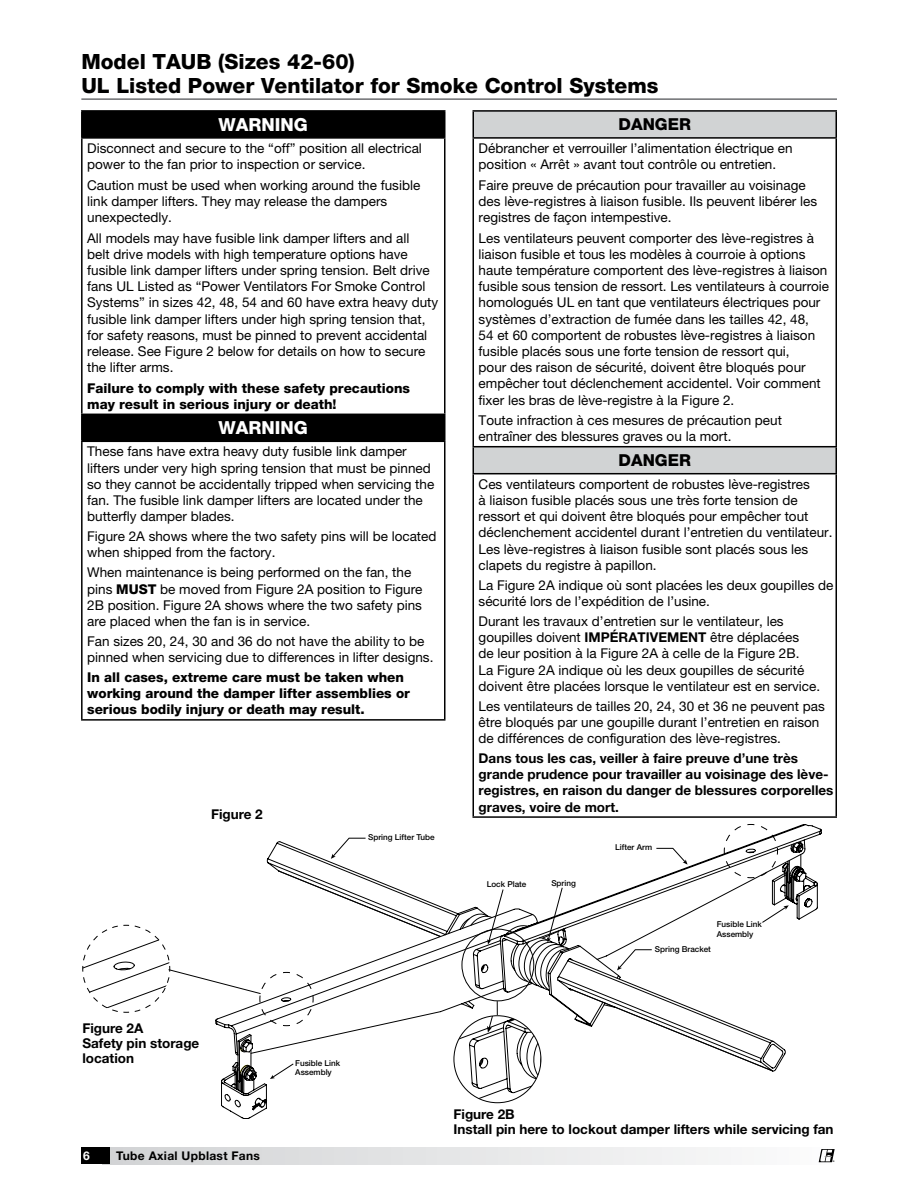
<style>
.page{position:relative;width:918px;height:1188px;background:#fff}
.page>*{position:absolute;margin:0;border:0;box-sizing:border-box;transform-origin:0 0}
.t1{font:800 21px/24px "Helvetica Neue LT Std";color:#000}
.t2{font:500 18px "Helvetica Neue LT Std";color:#000}
.t3{font:800 18px "Helvetica Neue LT Std";color:#fff}
.t4{font:800 16.5px "Helvetica Neue LT Std";color:#000}
.t5{font:13.5px/16.2px "Helvetica Neue LT Std";color:#000}
.t6{font:700 13.5px/16.2px "Helvetica Neue LT Std";color:#000}
.t7{font:800 13.5px/16.2px "Helvetica Neue LT Std";color:#000}
.t8{font:700 12px "Helvetica Neue LT Std";letter-spacing:.025em;color:#000}
.t9{font:700 12px "Helvetica Neue LT Std";color:#fff}
.t10{font:500 8.1px/9.8px "Helvetica Neue LT Std";color:#000}
.t11{font:700 2.1px "Helvetica Neue LT Std";color:#000}
.s1{font-weight:800}
.s2{font-weight:700}
</style>
<div class="page">
<div style="left:103px;top:1148px;width:734px;height:16px;background:linear-gradient(to right,#d3d5d6,#f7f7f8)"></div>
<div style="left:81px;top:1148px;width:29px;height:16px;background:#000"></div>
<svg style="left:819px;top:1149px;width:16px;height:13px"></svg>
<hr style="left:81px;top:98px;width:756px;height:2px;background:#6d6e71">
<svg style="left:240px;top:841px;width:563px;height:226px"></svg>
<svg style="left:331px;top:838px;width:35px;height:21px"></svg>
<svg style="left:539px;top:887px;width:24px;height:56px"></svg>
<svg style="left:487px;top:889px;width:16px;height:56px"></svg>
<svg style="left:656px;top:848px;width:32px;height:17px"></svg>
<svg style="left:617px;top:949px;width:35px;height:21px"></svg>
<svg style="left:762px;top:905px;width:27px;height:18px"></svg>
<svg style="left:221px;top:1035px;width:73px;height:84px"></svg>
<svg style="left:83px;top:112px;width:361px;height:329px"></svg>
<hr style="left:81px;top:137px;width:365px;height:2px;background:#000">
<hr style="left:81px;top:441px;width:365px;height:1px;background:#000">
<hr style="left:81px;top:110px;width:365px;height:2px;background:#000">
<hr style="left:81px;top:112px;width:2px;height:25px;background:#000">
<hr style="left:444px;top:112px;width:2px;height:25px;background:#000">
<hr style="left:81px;top:139px;width:2px;height:275px;background:#000">
<hr style="left:444px;top:139px;width:2px;height:275px;background:#000">
<hr style="left:81px;top:414px;width:365px;height:1px;background:#000">
<hr style="left:81px;top:415px;width:2px;height:26px;background:#000">
<hr style="left:444px;top:415px;width:2px;height:26px;background:#000">
<hr style="left:81px;top:442px;width:2px;height:277px;background:#000">
<hr style="left:444px;top:442px;width:2px;height:277px;background:#000">
<hr style="left:81px;top:719px;width:365px;height:2px;background:#000">
<svg style="left:474px;top:112px;width:362px;height:361px"></svg>
<hr style="left:472px;top:110px;width:365px;height:2px;background:#000">
<hr style="left:472px;top:112px;width:2px;height:25px;background:#000">
<svg style="left:836px;top:112px;width:1px;height:25px"></svg>
<hr style="left:472px;top:137px;width:365px;height:2px;background:#000">
<hr style="left:472px;top:139px;width:2px;height:307px;background:#000">
<hr style="left:836px;top:139px;width:1px;height:307px;background:#000">
<hr style="left:472px;top:446px;width:365px;height:1px;background:#000">
<hr style="left:472px;top:447px;width:2px;height:26px;background:#000">
<svg style="left:836px;top:447px;width:1px;height:26px"></svg>
<hr style="left:472px;top:473px;width:365px;height:1px;background:#000">
<hr style="left:472px;top:474px;width:2px;height:342px;background:#000">
<hr style="left:836px;top:474px;width:1px;height:342px;background:#000">
<hr style="left:472px;top:816px;width:365px;height:2px;background:#000">
<svg style="left:724px;top:824px;width:54px;height:54px"></svg>
<div style="left:462px;top:929px;width:72px;height:72px;border:1px solid #000;border-radius:50%"></div>
<svg style="left:82px;top:925px;width:232px;height:101px"></svg>
<svg style="left:454px;top:1001px;width:87px;height:102px"></svg>
<h1 class="t1" style="left:81px;top:49px;width:579px">Model TAUB (Sizes 42-60)<br>UL Listed Power Ventilator for Smoke Control Systems</h1>
<h2 class="t3" style="left:219px;top:114px;width:91px">WARNING</h2>
<p class="t5" style="left:87px;top:140px;width:336px">Disconnect and secure to the “off” position all electrical power to the fan prior to inspection or service.</p>
<p class="t5" style="left:87px;top:177px;width:335px">Caution must be used when working around the fusible link damper lifters. They may release the dampers unexpectedly.</p>
<p class="t5" style="left:87px;top:230px;width:353px">All models may have fusible link damper lifters and all<br>belt drive models with high temperature options have fusible link damper lifters under spring tension. Belt drive fans UL Listed as “Power Ventilators For Smoke Control Systems” in sizes 42, 48, 54 and 60 have extra heavy duty fusible link damper lifters under high spring tension that, for safety reasons, must be pinned to prevent accidental release. See Figure 2 below for details on how to secure the lifter arms.</p>
<p class="t7" style="left:87px;top:380px;width:324px">Failure to comply with these safety precautions may result in serious injury or death!</p>
<h2 class="t3" style="left:219px;top:417px;width:91px">WARNING</h2>
<p class="t5" style="left:87px;top:443px;width:349px">These fans have extra heavy duty fusible link damper lifters under very high spring tension that must be pinned so they cannot be accidentally tripped when servicing the fan. The fusible link damper lifters are located under the butterfly damper blades.</p>
<p class="t5" style="left:87px;top:528px;width:351px">Figure 2A shows where the two safety pins will be located when shipped from the factory.</p>
<p class="t5" style="left:87px;top:564px;width:337px">When maintenance is being performed on the fan, the pins <span class="s1">MUST</span> be moved from Figure 2A position to Figure 2B position. Figure 2A shows where the two safety pins are placed when the fan is in service.</p>
<p class="t5" style="left:87px;top:633px;width:348px">Fan sizes 20, 24, 30 and 36 do not have the ability to be pinned when servicing due to differences in lifter designs.</p>
<p class="t7" style="left:87px;top:669px;width:324px">In all cases, extreme care must be taken when working around the damper lifter assemblies or serious bodily injury or death may result.</p>
<h2 class="t2" style="left:306px;top:596px;width:149px">Spring Lifter Tube</h2>
<p class="t6" style="left:211px;top:805px;width:53px">Figure 2</p>
<p class="t10" style="left:368px;top:832px;width:68px">Spring Lifter Tube</p>
<p class="t4" style="left:619px;top:115px;width:74px">DANGER</p>
<p class="t5" style="left:479px;top:140px;width:316px">Débrancher et verrouiller l’alimentation électrique en position « Arrêt » avant tout contrôle ou entretien.</p>
<p class="t5" style="left:479px;top:177px;width:340px">Faire preuve de précaution pour travailler au voisinage des lève-registres à liaison fusible. Ils peuvent libérer les registres de façon intempestive.</p>
<p class="t5" style="left:479px;top:230px;width:352px">Les ventilateurs peuvent comporter des lève-registres à liaison fusible et tous les modèles à courroie à options haute température comportent des lève-registres à liaison fusible sous tension de ressort. Les ventilateurs à courroie homologués UL en tant que ventilateurs électriques pour systèmes d’extraction de fumée dans les tailles 42, 48,<br>54 et 60 comportent de robustes lève-registres à liaison fusible placés sous une forte tension de ressort qui,<br>pour des raison de sécurité, doivent être bloqués pour empêcher tout déclenchement accidentel. Voir comment fixer les bras de lève-registre à la Figure 2.</p>
<p class="t5" style="left:479px;top:412px;width:305px">Toute infraction à ces mesures de précaution peut entraîner des blessures graves ou la mort.</p>
<p class="t4" style="left:619px;top:450px;width:74px">DANGER</p>
<p class="t5" style="left:479px;top:476px;width:355px">Ces ventilateurs comportent de robustes lève-registres<br>à liaison fusible placés sous une très forte tension de ressort et qui doivent être bloqués pour empêcher tout déclenchement accidentel durant l’entretien du ventilateur.<br>Les lève-registres à liaison fusible sont placés sous les clapets du registre à papillon.</p>
<p class="t5" style="left:479px;top:577px;width:356px">La Figure 2A indique où sont placées les deux goupilles de sécurité lors de l’expédition de l’usine.</p>
<p class="t5" style="left:479px;top:613px;width:343px">Durant les travaux d’entretien sur le ventilateur, les goupilles doivent <span class="s2">IMPÉRATIVEMENT</span> être déplacées<br>de leur position à la Figure 2A à celle de la Figure 2B.<br>La Figure 2A indique où les deux goupilles de sécurité doivent être placées lorsque le ventilateur est en service.</p>
<p class="t5" style="left:479px;top:698px;width:348px">Les ventilateurs de tailles 20, 24, 30 et 36 ne peuvent pas être bloqués par une goupille durant l’entretien en raison de différences de configuration des lève-registres.</p>
<p class="t6" style="left:479px;top:750px;width:356px">Dans tous les cas, veiller à faire preuve d’une très grande prudence pour travailler au voisinage des lève&shy;registres, en raison du danger de blessures corporelles graves, voire de mort.</p>
<h2 class="t2" style="left:568px;top:700px;width:90px">Lock Plate</h2>
<h2 class="t2" style="left:711px;top:697px;width:56px">Spring</h2>
<p class="t10" style="left:487px;top:879px;width:41px">Lock Plate</p>
<p class="t10" style="left:551px;top:878px;width:26px">Spring</p>
<p class="t10" style="left:615px;top:843px;width:38px">Lifter Arm</p>
<p class="t10" style="left:717px;top:919px;width:47px">Fusible Link<br>Assembly</p>
<p class="t10" style="left:655px;top:944px;width:58px">Spring Bracket</p>
<p class="t6" style="left:82px;top:1021px;width:119px;line-height:15px">Figure 2A<br>Safety pin storage location</p>
<p class="t10" style="left:295px;top:1058px;width:47px">Fusible Link<br>Assembly</p>
<p class="t6" style="left:454px;top:1106px;width:382px;line-height:15px">Figure 2B<br>Install pin here to lockout damper lifters while servicing fan</p>
<p class="t9" style="left:83px;top:1148px;width:8px">6</p>
<p class="t8" style="left:116px;top:1148px;width:145px">Tube Axial Upblast Fans</p>
<p class="t11" style="left:833px;top:1160px;width:3px">®</p>
</div>
